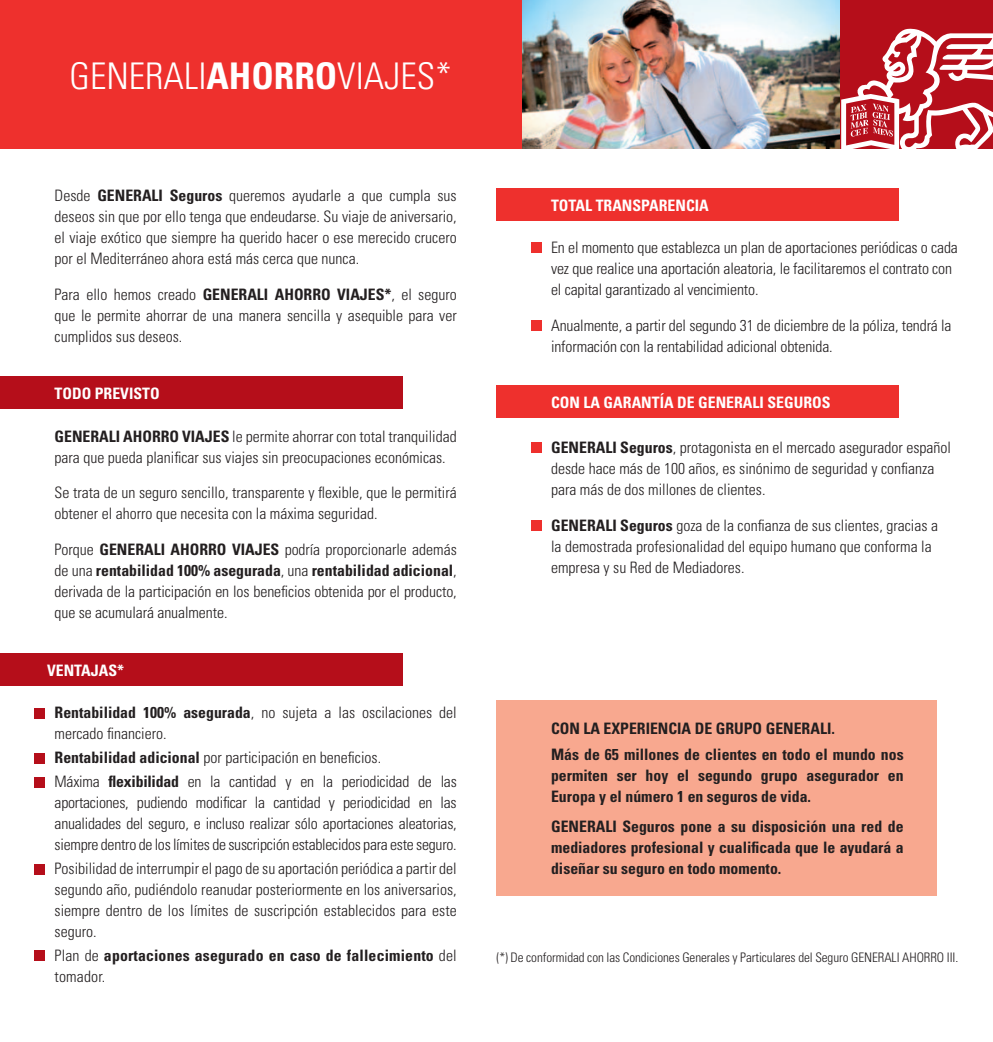
<style>
.page{position:relative;width:993px;height:1042px;background:#fff}
.page>*{position:absolute;margin:0;border:0;box-sizing:border-box;transform-origin:0 0}
.t1{font:300 condensed 36.75px "Univers";color:#fff}
.t2{font:300 condensed 15.75px/21px "Univers";color:#231f20}
.t3{font:700 condensed 15.75px/21px "Univers";color:#231f20}
.t4{font:700 condensed 15.75px "Univers";color:#fff}
.t5{font:300 condensed 13.12px "Univers";letter-spacing:-.005em;color:#231f20}
.s1{font-weight:700}
.s2{font-weight:300}
</style>
<div class="page">
<img style="left:521px;top:0;width:318px;height:149px">
<div style="left:0;top:0;width:521px;height:149px;background:#ee302d"></div>
<div style="left:839px;top:0;width:153px;height:149px;background:#b50e1a"></div>
<svg style="left:841px;top:28px;width:151px;height:121px"></svg>
<div style="left:0;top:376px;width:402px;height:33px;background:#b50e1a"></div>
<div style="left:496px;top:189px;width:402px;height:32px;background:#ee302d"></div>
<div style="left:496px;top:386px;width:402px;height:32px;background:#ee302d"></div>
<div style="left:0;top:653px;width:402px;height:32px;background:#b50e1a"></div>
<div style="left:531px;top:243px;width:10px;height:10px;background:#ee302d"></div>
<div style="left:531px;top:443px;width:10px;height:10px;background:#ee302d"></div>
<div style="left:531px;top:321px;width:10px;height:10px;background:#ee302d"></div>
<div style="left:531px;top:521px;width:10px;height:10px;background:#ee302d"></div>
<div style="left:35px;top:708px;width:10px;height:10px;background:#b50e1a"></div>
<div style="left:35px;top:753px;width:10px;height:10px;background:#b50e1a"></div>
<div style="left:35px;top:777px;width:10px;height:10px;background:#b50e1a"></div>
<div style="left:35px;top:864px;width:10px;height:10px;background:#b50e1a"></div>
<div style="left:35px;top:951px;width:10px;height:10px;background:#b50e1a"></div>
<div style="left:496px;top:699px;width:441px;height:196px;background:#f8a88f"></div>
<h1 class="t1" style="left:70px;top:54px;width:383px">GENERALI<span class="s1">AHORRO</span>VIAJES*</h1>
<p class="t2" style="left:55px;top:185px;width:403px;text-align:justify">Desde <span class="s1">GENERALI Seguros</span> queremos ayudarle a que cumpla sus deseos sin que por ello tenga que endeudarse. Su viaje de aniversario, el viaje exótico que siempre ha querido hacer o ese merecido crucero por el Mediterráneo ahora está más cerca que nunca.</p>
<p class="t2" style="left:55px;top:284px;width:403px;text-align:justify">Para ello hemos creado <span class="s1">GENERALI AHORRO VIAJES*</span>, el seguro que le permite ahorrar de una manera sencilla y asequible para ver cumplidos sus deseos.</p>
<p class="t4" style="left:55px;top:383px;width:107px">TODO PREVISTO</p>
<p class="t2" style="left:55px;top:425px;width:403px"><span class="s1">GENERALI AHORRO VIAJES</span> le permite ahorrar con total tranquilidad para que pueda planificar sus viajes sin preocupaciones económicas.</p>
<p class="t2" style="left:55px;top:482px;width:403px">Se trata de un seguro sencillo, transparente y flexible, que le permitirá obtener el ahorro que necesita con la máxima seguridad.</p>
<p class="t2" style="left:55px;top:539px;width:403px;text-align:justify">Porque <span class="s1">GENERALI AHORRO VIAJES</span> podría proporcionarle además de una <span class="s1">rentabilidad 100% asegurada</span>, una <span class="s1">rentabilidad adicional</span>, derivada de la participación en los beneficios obtenida por el producto, que se acumulará anualmente.</p>
<p class="t4" style="left:47px;top:660px;width:78px">VENTAJAS*</p>
<p class="t2" style="left:55px;top:702px;width:403px"><span class="s1">Rentabilidad 100% asegurada</span>, no sujeta a las oscilaciones del mercado financiero.</p>
<p class="t2" style="left:55px;top:746px;width:403px;line-height:24px"><span class="s1">Rentabilidad adicional</span> por participación en beneficios.<br>Máxima <span class="s1">flexibilidad</span> en la cantidad y en la periodicidad de las</p>
<p class="t2" style="left:55px;top:792px;width:403px;text-align:justify">aportaciones, pudiendo modificar la cantidad y periodicidad en las anualidades del seguro, e incluso realizar sólo aportaciones aleatorias, siempre dentro de los límites de suscripción establecidos para este seguro.</p>
<p class="t2" style="left:55px;top:858px;width:403px;text-align:justify">Posibilidad de interrumpir el pago de su aportación periódica a partir del segundo año, pudiéndolo reanudar posteriormente en los aniversarios, siempre dentro de los límites de suscripción establecidos para este seguro.</p>
<p class="t3" style="left:55px;top:945px;width:403px"><span class="s2">Plan de</span> aportaciones asegurado en caso de fallecimiento <span class="s2">del tomador.</span></p>
<p class="t4" style="left:551px;top:196px;width:159px">TOTAL TRANSPARENCIA</p>
<p class="t2" style="left:551px;top:237px;width:408px">En el momento que establezca un plan de aportaciones periódicas o cada vez que realice una aportación aleatoria, le facilitaremos el contrato con el capital garantizado al vencimiento.</p>
<p class="t2" style="left:551px;top:315px;width:402px">Anualmente, a partir del segundo 31 de diciembre de la póliza, tendrá la información con la rentabilidad adicional obtenida.</p>
<p class="t4" style="left:551px;top:393px;width:281px">CON LA GARANTÍA DE GENERALI SEGUROS</p>
<p class="t2" style="left:551px;top:437px;width:401px"><span class="s1">GENERALI Seguros</span>, protagonista en el mercado asegurador español desde hace más de 100 años, es sinónimo de seguridad y confianza para más de dos millones de clientes.</p>
<p class="t2" style="left:551px;top:515px;width:388px"><span class="s1">GENERALI Seguros</span> goza de la confianza de sus clientes, gracias a la demostrada profesionalidad del equipo humano que conforma la empresa y su Red de Mediadores.</p>
<p class="t3" style="left:551px;top:715px;width:354px;line-height:26.2px">CON LA EXPERIENCIA DE GRUPO GENERALI.<br>Más de 65 millones de clientes en todo el mundo nos</p>
<p class="t3" style="left:551px;top:765px;width:354px">permiten ser hoy el segundo grupo asegurador en<br>Europa y el número 1 en seguros de vida.</p>
<p class="t3" style="left:551px;top:816px;width:354px;text-align:justify">GENERALI Seguros pone a su disposición una red de mediadores profesional y cualificada que le ayudará a diseñar su seguro en todo momento.</p>
<p class="t5" style="left:496px;top:949px;width:463px">(*) De conformidad con las Condiciones Generales y Particulares del Seguro GENERALI AHORRO III.</p>
</div>
